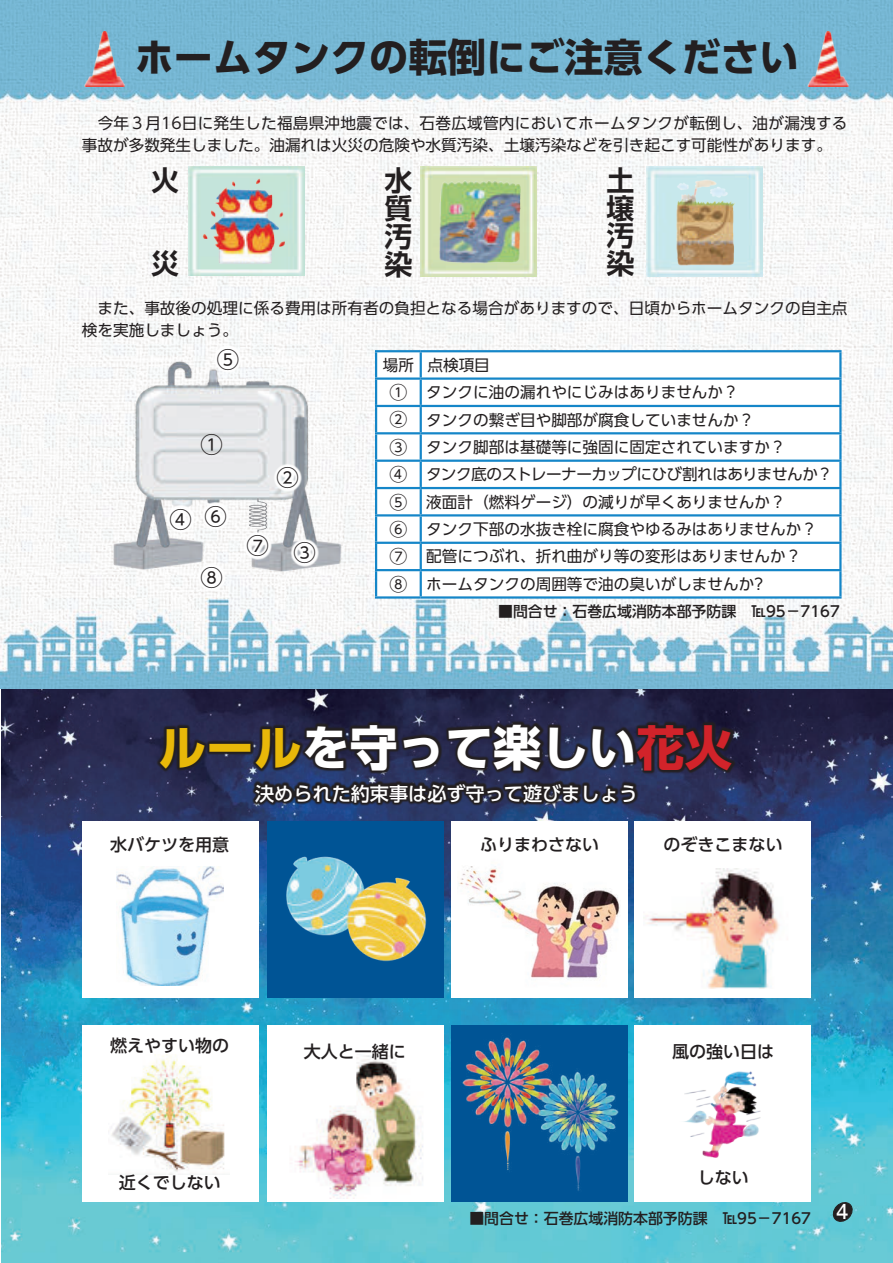
<style>
.page{position:relative;width:893px;height:1263px;background:#fff}
.page>*{position:absolute;margin:0;border:0;box-sizing:border-box;transform-origin:0 0}
.t1{font:700 47.85px "UD Shin Go Pr 6 N";color:#fff}
.t2{font:700 39px "UD Shin Go Pr 6 N";color:#231f20}
.t3{font:700 27.9px/27.9px "UD Shin Go Pr 6 N De";color:#231f20;text-align:justify}
.t4{font:22.35px "UD Shin Go Pr 6 N";color:#231f20}
.t5{font:500 19.2px "UD Shin Go Pr 6 N";color:#fff}
.t6{font:500 19.2px "Gothic MB101 Pr 6 N";color:#fff;scale:.85 1}
.t7{font:17.85px "UD Shin Go Pr 6 N";color:#231f20}
.t8{font:500 16.95px "UD Shin Go Pr 6 N";color:#231f20}
.t9{font:15.6px/22.4px "UD Shin Go Pr 6 N";color:#231f20}
.t10{font:15.6px "UD Shin Go Pr 6 N";letter-spacing:-.03em;color:#231f20}
.t11{font:500 14.85px "UD Shin Go Pr 6 N";color:#231f20}
.s1{color:#e8b809}
.s2{color:#d1232a}
</style>
<div class="page">
<img style="left:0;top:0;width:893px;height:1263px">
<svg style="left:832px;top:1201px;width:21px;height:22px"></svg>
<div style="left:267px;top:1025px;width:176px;height:177px;background:#fff"></div>
<img style="left:295px;top:1054px;width:128px;height:145px">
<div style="left:82px;top:1025px;width:176px;height:177px;background:#fff"></div>
<img style="left:111px;top:1054px;width:114px;height:121px">
<div style="left:452px;top:821px;width:176px;height:176px;background:#fff"></div>
<img style="left:458px;top:866px;width:162px;height:114px">
<img style="left:82px;top:31px;width:44px;height:55px">
<img style="left:807px;top:31px;width:42px;height:55px">
<img style="left:189px;top:166px;width:116px;height:109px">
<img style="left:421px;top:166px;width:116px;height:110px">
<img style="left:646px;top:166px;width:116px;height:110px">
<img style="left:247px;top:536px;width:98px;height:36px">
<img style="left:109px;top:534px;width:98px;height:36px">
<img style="left:120px;top:359px;width:213px;height:191px">
<img style="left:246px;top:498px;width:24px;height:33px">
<div style="left:214px;top:344px;width:28px;height:29px;background:#fff"></div>
<div style="left:201px;top:502px;width:29px;height:29px;background:#fff"></div>
<svg style="left:243px;top:531px;width:29px;height:29px"></svg>
<div style="left:198px;top:563px;width:28px;height:29px;background:#fff"></div>
<svg style="left:273px;top:463px;width:29px;height:29px"></svg>
<svg style="left:290px;top:538px;width:29px;height:29px"></svg>
<div style="left:166px;top:505px;width:29px;height:28px;background:#fff"></div>
<svg style="left:377px;top:352px;width:462px;height:244px"></svg>
<hr style="left:375px;top:350px;width:46px;height:2px;background:#1586c8">
<hr style="left:375px;top:352px;width:2px;height:25px;background:#1586c8">
<hr style="left:421px;top:350px;width:420px;height:2px;background:#1586c8">
<hr style="left:839px;top:352px;width:2px;height:25px;background:#1586c8">
<hr style="left:375px;top:380px;width:2px;height:25px;background:#1586c8">
<hr style="left:839px;top:380px;width:2px;height:25px;background:#1586c8">
<hr style="left:375px;top:407px;width:2px;height:25px;background:#1586c8">
<hr style="left:839px;top:407px;width:2px;height:25px;background:#1586c8">
<hr style="left:375px;top:434px;width:2px;height:26px;background:#1586c8">
<hr style="left:839px;top:434px;width:2px;height:26px;background:#1586c8">
<hr style="left:375px;top:462px;width:2px;height:25px;background:#1586c8">
<hr style="left:839px;top:462px;width:2px;height:25px;background:#1586c8">
<hr style="left:375px;top:489px;width:2px;height:25px;background:#1586c8">
<hr style="left:839px;top:489px;width:2px;height:25px;background:#1586c8">
<hr style="left:375px;top:516px;width:2px;height:26px;background:#1586c8">
<hr style="left:839px;top:516px;width:2px;height:26px;background:#1586c8">
<hr style="left:375px;top:544px;width:2px;height:25px;background:#1586c8">
<hr style="left:839px;top:544px;width:2px;height:25px;background:#1586c8">
<hr style="left:375px;top:571px;width:2px;height:25px;background:#1586c8">
<hr style="left:839px;top:571px;width:2px;height:25px;background:#1586c8">
<hr style="left:375px;top:596px;width:46px;height:3px;background:#1586c8">
<hr style="left:421px;top:596px;width:420px;height:3px;background:#1586c8">
<hr style="left:420px;top:352px;width:2px;height:25px;background:#1586c8">
<hr style="left:375px;top:377px;width:46px;height:3px;background:#1586c8">
<hr style="left:421px;top:377px;width:420px;height:3px;background:#1586c8">
<hr style="left:420px;top:380px;width:2px;height:25px;background:#1586c8">
<hr style="left:375px;top:405px;width:46px;height:2px;background:#1586c8">
<hr style="left:421px;top:405px;width:420px;height:2px;background:#1586c8">
<hr style="left:420px;top:407px;width:2px;height:25px;background:#1586c8">
<hr style="left:375px;top:432px;width:46px;height:2px;background:#1586c8">
<hr style="left:421px;top:432px;width:420px;height:2px;background:#1586c8">
<hr style="left:420px;top:434px;width:2px;height:26px;background:#1586c8">
<hr style="left:375px;top:460px;width:46px;height:2px;background:#1586c8">
<hr style="left:421px;top:460px;width:420px;height:2px;background:#1586c8">
<hr style="left:420px;top:462px;width:2px;height:25px;background:#1586c8">
<hr style="left:375px;top:487px;width:46px;height:2px;background:#1586c8">
<hr style="left:421px;top:487px;width:420px;height:2px;background:#1586c8">
<hr style="left:420px;top:489px;width:2px;height:25px;background:#1586c8">
<hr style="left:375px;top:514px;width:46px;height:2px;background:#1586c8">
<hr style="left:421px;top:514px;width:420px;height:2px;background:#1586c8">
<hr style="left:420px;top:516px;width:2px;height:26px;background:#1586c8">
<hr style="left:375px;top:542px;width:46px;height:2px;background:#1586c8">
<hr style="left:421px;top:542px;width:420px;height:2px;background:#1586c8">
<hr style="left:420px;top:544px;width:2px;height:25px;background:#1586c8">
<hr style="left:375px;top:569px;width:46px;height:2px;background:#1586c8">
<hr style="left:421px;top:569px;width:420px;height:2px;background:#1586c8">
<hr style="left:420px;top:571px;width:2px;height:25px;background:#1586c8">
<svg style="left:156px;top:720px;width:580px;height:54px;background:#252538"></svg>
<svg style="left:252px;top:780px;width:387px;height:26px;background:#252839"></svg>
<div style="left:82px;top:821px;width:176px;height:176px;background:#fff"></div>
<div style="left:267px;top:821px;width:176px;height:176px;background:#005495"></div>
<div style="left:635px;top:821px;width:176px;height:176px;background:#fff"></div>
<div style="left:452px;top:1025px;width:176px;height:177px;background:#005495"></div>
<div style="left:635px;top:1025px;width:176px;height:177px;background:#fff"></div>
<img style="left:117px;top:866px;width:106px;height:119px">
<img style="left:286px;top:856px;width:141px;height:106px">
<img style="left:643px;top:869px;width:137px;height:119px">
<img style="left:684px;top:1071px;width:77px;height:87px">
<img style="left:462px;top:1037px;width:157px;height:154px">
<img style="left:198px;top:177px;width:95px;height:90px">
<img style="left:436px;top:177px;width:86px;height:90px">
<img style="left:665px;top:177px;width:79px;height:90px">
<h2 class="t2" style="left:135px;top:25px;width:666px">ホームタンクの転倒にご注意ください</h2>
<p class="t9" style="left:82px;top:112px;width:767px">　今年３月16日に発生した福島県沖地震では、石巻広域管内においてホームタンクが転倒し、油が漏洩する事故が多数発生しました。油漏れは火災の危険や水質汚染、土壌汚染などを引き起こす可能性があります。</p>
<h3 class="t3" style="left:151px;top:165px;width:29px">火</h3>
<h3 class="t3" style="left:151px;top:249px;width:29px">災</h3>
<h3 class="t3" style="left:384px;top:166px;width:29px">水質汚染</h3>
<h3 class="t3" style="left:607px;top:165px;width:29px">土壌汚染</h3>
<p class="t9" style="left:82px;top:296px;width:767px">　また、事故後の処理に係る費用は所有者の負担となる場合がありますので、日頃からホームタンクの自主点</p>
<p class="t9" style="left:82px;top:318px;width:158px">検を実施しましょう。</p>
<h3 class="t4" style="left:217px;top:341px;width:24px">5</h3>
<h3 class="t4" style="left:201px;top:426px;width:24px">1</h3>
<h3 class="t4" style="left:169px;top:501px;width:24px">4</h3>
<h3 class="t4" style="left:204px;top:498px;width:24px">6</h3>
<h3 class="t4" style="left:201px;top:559px;width:24px">8</h3>
<h3 class="t4" style="left:277px;top:460px;width:24px">2</h3>
<h3 class="t4" style="left:246px;top:528px;width:24px">7</h3>
<h3 class="t4" style="left:294px;top:535px;width:24px">3</h3>
<p class="t9" style="left:383px;top:353px;width:33px">場所</p>
<p class="t9" style="left:427px;top:353px;width:64px">点検項目</p>
<p class="t7" style="left:389px;top:378px;width:19px">①</p>
<p class="t9" style="left:426px;top:381px;width:314px">タンクに油の漏れやにじみはありませんか?</p>
<p class="t7" style="left:389px;top:405px;width:19px">②</p>
<p class="t9" style="left:426px;top:408px;width:330px">タンクの繋ぎ目や脚部が腐食していませんか?</p>
<p class="t7" style="left:389px;top:433px;width:19px">③</p>
<p class="t9" style="left:426px;top:435px;width:361px">タンク脚部は基礎等に強固に固定されていますか?</p>
<p class="t7" style="left:389px;top:460px;width:19px">④</p>
<p class="t10" style="left:426px;top:462px;width:408px">タンク底のストレーナーカップにひび割れはありませんか?</p>
<p class="t7" style="left:389px;top:487px;width:19px">⑤</p>
<p class="t9" style="left:426px;top:490px;width:361px">液面計（燃料ゲージ）の減りが早くありませんか?</p>
<p class="t7" style="left:389px;top:515px;width:19px">⑥</p>
<p class="t9" style="left:426px;top:517px;width:392px">タンク下部の水抜き栓に腐食やゆるみはありませんか?</p>
<p class="t7" style="left:389px;top:542px;width:19px">⑦</p>
<p class="t9" style="left:426px;top:545px;width:377px">配管につぶれ、折れ曲がり等の変形はありませんか?</p>
<p class="t7" style="left:389px;top:569px;width:19px">⑧</p>
<p class="t9" style="left:426px;top:572px;width:338px">ホームタンクの周囲等で油の臭いがしませんか?</p>
<p class="t11" style="left:498px;top:599px;width:240px">■問合せ：石巻広域消防本部予防課</p>
<p class="t11" style="left:751px;top:599px;width:90px">TEL95－7167</p>
<h1 class="t1" style="left:158px;top:708px;width:576px"><span class="s1">ルール</span>を守って楽しい<span class="s2">花火</span></h1>
<p class="t5" style="left:255px;top:778px;width:384px">決められた約束事は必ず守って遊びましょう</p>
<p class="t8" style="left:110px;top:831px;width:121px">水バケツを用意</p>
<p class="t8" style="left:480px;top:831px;width:121px">ふりまわさない</p>
<p class="t8" style="left:664px;top:831px;width:121px">のぞきこまない</p>
<p class="t8" style="left:110px;top:1032px;width:121px">燃えやすい物の</p>
<p class="t8" style="left:304px;top:1037px;width:104px">大人と一緒に</p>
<p class="t8" style="left:672px;top:1037px;width:104px">風の強い日は</p>
<p class="t8" style="left:119px;top:1169px;width:104px">近くでしない</p>
<p class="t8" style="left:698px;top:1163px;width:53px">しない</p>
<p class="t11" style="left:469px;top:1206px;width:240px">■問合せ：石巻広域消防本部予防課</p>
<p class="t11" style="left:722px;top:1206px;width:90px">TEL95－7167</p>
<p class="t6" style="left:836px;top:1196px;width:16px">4</p>
</div>
